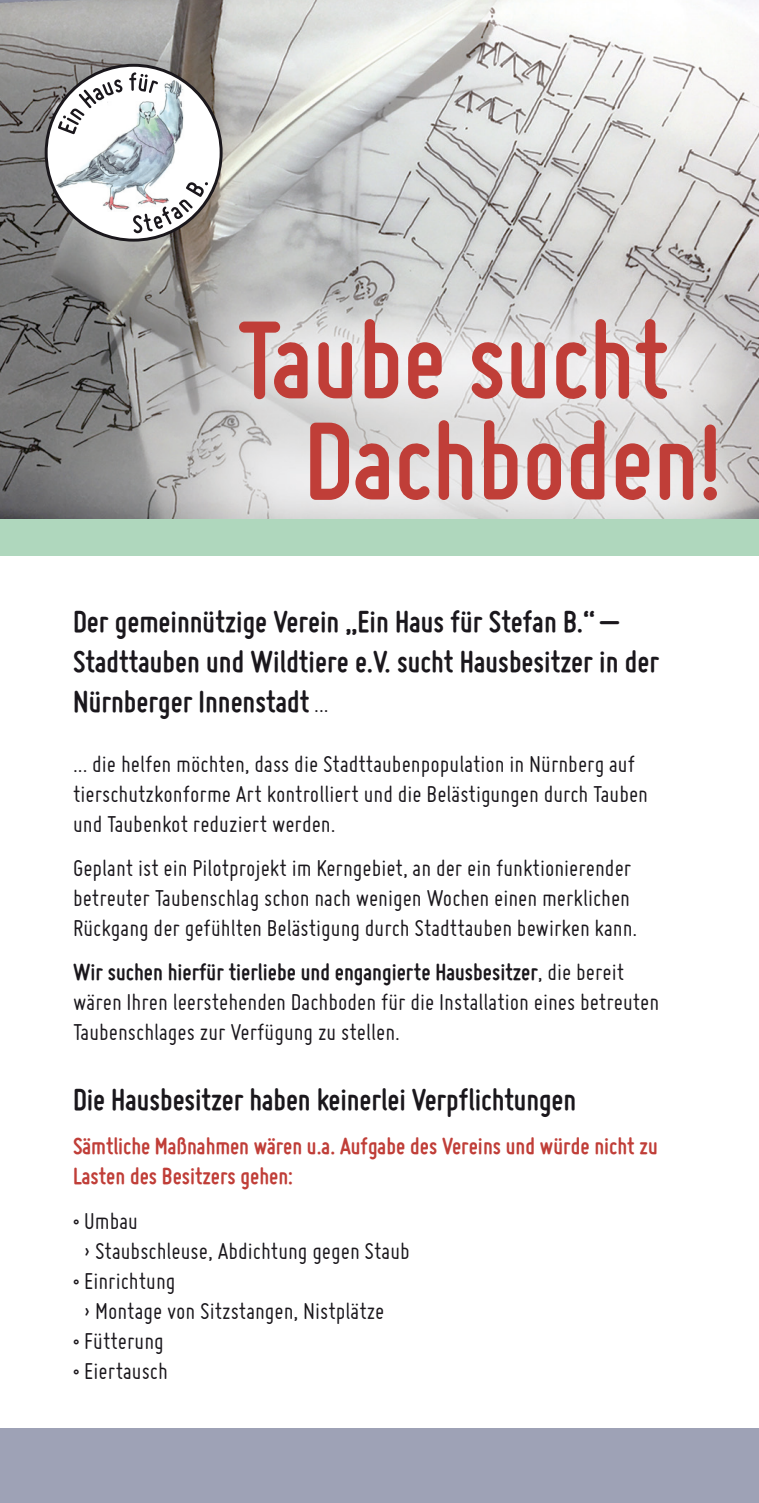
<style>
.page{position:relative;width:759px;height:1503px;background:#fff}
.page>*{position:absolute;margin:0;border:0;box-sizing:border-box;transform-origin:0 0}
.t1{font:700 115.5px/101px "Miso";color:#c03e38;text-align:center}
.t2{font:700 32.5px/40px "Miso";color:#1a171c}
.t3{font:25px/30px "Miso";color:#1a171c}
.t4{font:700 25px/30px "Miso";color:#c03e38}
.s1{font-weight:400;font-size:25px}
.s2{font-weight:700}
</style>
<div class="page">
<img style="left:0;top:0;width:758px;height:519px">
<div style="left:0;top:1428px;width:758px;height:74px;background:#9ea2b6"></div>
<svg style="left:46px;top:65px;width:175px;height:175px"></svg>
<img style="left:54px;top:78px;width:137px;height:136px">
<svg style="left:58px;top:72px;width:100px;height:62px"></svg>
<svg style="left:133px;top:182px;width:75px;height:51px"></svg>
<div style="left:0;top:519px;width:758px;height:37px;background:#afd7bd"></div>
<p class="t1" style="left:237px;top:308px;width:485px">Taube sucht<br>Dachboden!</p>
<p class="t2" style="left:73px;top:600px;width:587px">Der gemeinnützige Verein „Ein Haus für Stefan B.“ –<br>Stadttauben und Wildtiere e.V. sucht Hausbesitzer in der<br>Nürnberger Innenstadt <span class="s1">...</span></p>
<p class="t3" style="left:73px;top:748px;width:576px">... die helfen möchten, dass die Stadttaubenpopulation in Nürnberg auf tierschutzkonforme Art kontrolliert und die Belästigungen durch Tauben und Taubenkot reduziert werden.</p>
<p class="t3" style="left:73px;top:852px;width:565px">Geplant ist ein Pilotprojekt im Kerngebiet, an der ein funktionierender betreuter Taubenschlag schon nach wenigen Wochen einen merklichen<br>Rückgang der gefühlten Belästigung durch Stadttauben bewirken kann.</p>
<p class="t3" style="left:73px;top:956px;width:587px"><span class="s2">Wir suchen hierfür tierliebe und engangierte Hausbesitzer</span>, die bereit wären Ihren leerstehenden Dachboden für die Installation eines betreuten<br>Taubenschlages zur Verfügung zu stellen.</p>
<p class="t2" style="left:73px;top:1079px;width:504px">Die Hausbesitzer haben keinerlei Verpflichtungen</p>
<p class="t4" style="left:73px;top:1131px;width:586px">Sämtliche Maßnahmen wären u.a. Aufgabe des Vereins und würde nicht zu<br>Lasten des Besitzers gehen:</p>
<p class="t3" style="left:84px;top:1205px;width:327px;text-indent:-11px">• Umbau<br>› Staubschleuse, Abdichtung gegen Staub</p>
<p class="t3" style="left:84px;top:1265px;width:301px;text-indent:-11px">• Einrichtung<br>› Montage von Sitzstangen, Nistplätze</p>
<p class="t3" style="left:73px;top:1325px;width:92px">• Fütterung</p>
<p class="t3" style="left:73px;top:1355px;width:96px">• Eiertausch</p>
</div>
